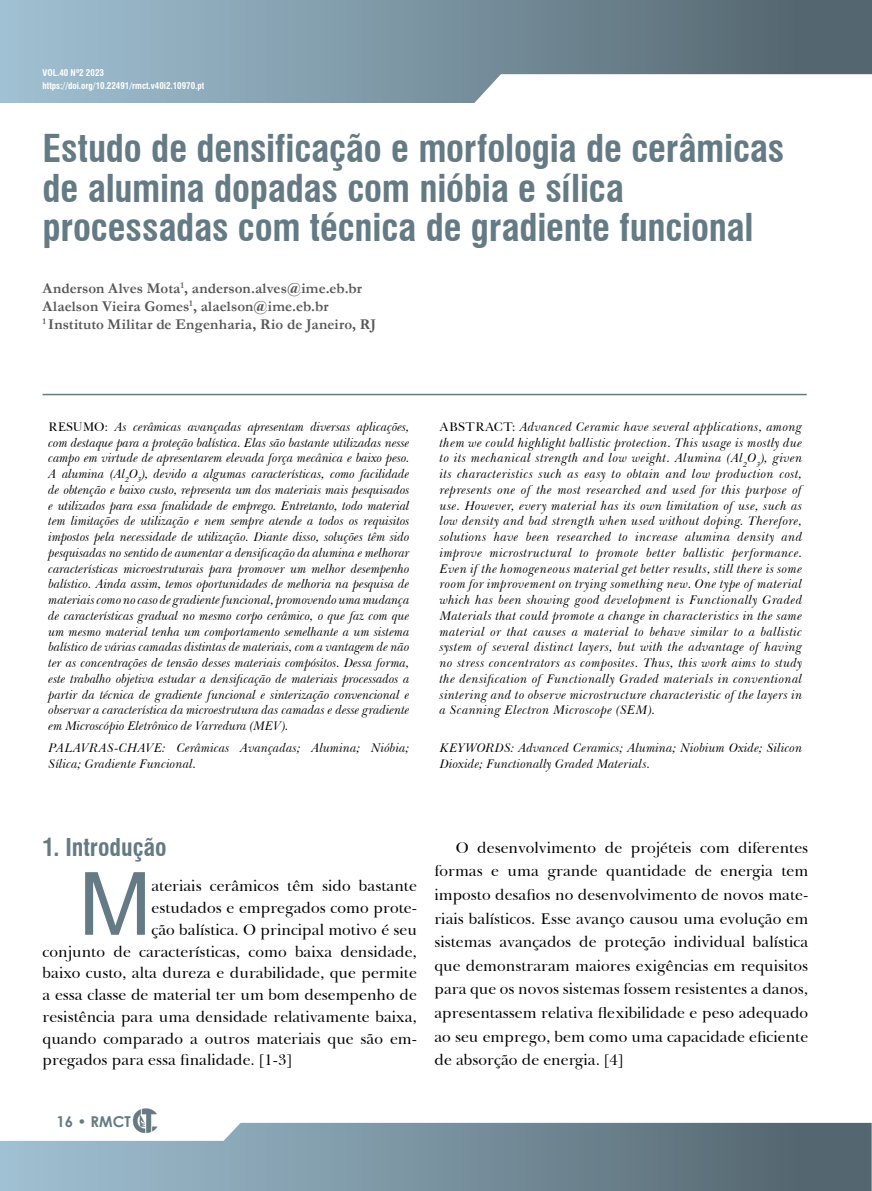
<style>
.page{position:relative;width:872px;height:1191px;background:#fff}
.page>*{position:absolute;margin:0;border:0;box-sizing:border-box;transform-origin:0 0}
.t1{font:87.45px "Arial";color:#647a84}
.t2{font:700 condensed 37.5px/39px "Swiss 721 BT";letter-spacing:-.005em;color:#647a84}
.t3{font:700 condensed 24px "Swiss 721 BT";letter-spacing:-.005em;color:#647a84}
.t4{font:15.75px/23.7px "Baskerville BT";color:#000;text-align:justify}
.t5{font:700 15px/18px "Garamond";letter-spacing:.005em;color:#575756}
.t6{font:700 15px "Century Gothic";color:#647a84}
.t7{font:italic 12.75px/15.8px "Baskerville BT";letter-spacing:.01em;color:#000;text-align:justify}
.t8{font:700 condensed 9px/12.8px "Swiss 721 BT";color:#fff}
.s1{font-style:normal}
</style>
<div class="page">
<div style="left:0;top:0;width:872px;height:102px;background:linear-gradient(to right,#a1c2d5,#506169)"></div>
<svg style="left:0;top:1122px;width:871px;height:69px;background:#778f9c"></svg>
<svg style="left:0;top:1122px;width:244px;height:18px"></svg>
<svg style="left:465px;top:74px;width:407px;height:29px"></svg>
<img style="left:132px;top:1108px;width:27px;height:25px">
<hr style="left:43px;top:394px;width:763px;height:1px;background:#647a84">
<p class="t8" style="left:43px;top:66px;width:163px">VOL.40 Nº2 2023 https://doi.org/10.22491/rmct.v40i2.10970.pt</p>
<h2 class="t2" style="left:43px;top:129px;width:743px">Estudo de densificação e morfologia de cerâmicas de alumina dopadas com nióbia e sílica processadas com técnica de gradiente funcional</h2>
<p class="t5" style="left:43px;top:280px;width:335px">Anderson Alves Mota<sup>1</sup>, anderson.alves@ime.eb.br<br>Alaelson Vieira Gomes<sup>1</sup>, alaelson@ime.eb.br<br><sup>1</sup> Instituto Militar de Engenharia, Rio de Janeiro, RJ</p>
<p class="t7" style="left:49px;top:418px;width:362px"><span class="s1">RESUMO:</span> As cerâmicas avançadas apresentam diversas aplicações, com destaque para a proteção balística. Elas são bastante utilizadas nesse campo em virtude de apresentarem elevada força mecânica e baixo peso.<br>A alumina (Al<sub>2</sub>O<sub>3</sub>), devido a algumas características, como facilidade de obtenção e baixo custo, representa um dos materiais mais pesquisados e utilizados para essa finalidade de emprego. Entretanto, todo material tem limitações de utilização e nem sempre atende a todos os requisitos impostos pela necessidade de utilização. Diante disso, soluções têm sido pesquisadas no sentido de aumentar a densificação da alumina e melhorar características microestruturais para promover um melhor desempenho balístico. Ainda assim, temos oportunidades de melhoria na pesquisa de materiais como no caso de gradiente funcional, promovendo uma mudança de características gradual no mesmo corpo cerâmico, o que faz com que um mesmo material tenha um comportamento semelhante a um sistema balístico de várias camadas distintas de materiais, com a vantagem de não ter as concentrações de tensão desses materiais compósitos. Dessa forma, este trabalho objetiva estudar a densificação de materiais processados a partir da técnica de gradiente funcional e sinterização convencional e observar a característica da microestrutura das camadas e desse gradiente em Microscópio Eletrônico de Varredura (MEV).</p>
<p class="t7" style="left:440px;top:418px;width:364px"><span class="s1">ABSTRACT:</span> Advanced Ceramic have several applications, among them we could highlight ballistic protection. This usage is mostly due to its mechanical strength and low weight. Alumina (Al<sub>2</sub>O<sub>3</sub>), given its characteristics such as easy to obtain and low production cost, represents one of the most researched and used for this purpose of use. However, every material has its own limitation of use, such as low density and bad strength when used without doping. Therefore, solutions have been researched to increase alumina density and improve microstructural to promote better ballistic performance.<br>Even if the homogeneous material get better results, still there is some room for improvement on trying something new. One type of material which has been showing good development is Functionally Graded Materials that could promote a change in characteristics in the same material or that causes a material to behave similar to a ballistic system of several distinct layers, but with the advantage of having no stress concentrators as composites. Thus, this work aims to study the densification of Functionally Graded materials in conventional sintering and to observe microstructure characteristic of the layers in a Scanning Electron Microscope (SEM).</p>
<p class="t7" style="left:49px;top:739px;width:362px">PALAVRAS-CHAVE: Cerâmicas Avançadas; Alumina; Nióbia;<br>Sílica; Gradiente Funcional.</p>
<p class="t7" style="left:440px;top:739px;width:364px">KEYWORDS: Advanced Ceramics; Alumina; Niobium Oxide; Silicon<br>Dioxide; Functionally Graded Materials.</p>
<h3 class="t3" style="left:43px;top:832px;width:125px">1. Introdução</h3>
<h1 class="t1" style="left:79px;top:843px;width:74px">M</h1>
<p class="t4" style="left:151px;top:873px;width:267px">ateriais cerâmicos têm sido bastante</p>
<p class="t4" style="left:151px;top:895px;width:267px">estudados e empregados como prote-</p>
<p class="t4" style="left:151px;top:917px;width:267px">ção balística. O principal motivo é seu</p>
<p class="t4" style="left:43px;top:939px;width:376px">conjunto de características, como baixa densidade,</p>
<p class="t4" style="left:43px;top:960px;width:376px">baixo custo, alta dureza e durabilidade, que permite</p>
<p class="t4" style="left:43px;top:982px;width:376px">a essa classe de material ter um bom desempenho de</p>
<p class="t4" style="left:43px;top:1004px;width:376px">resistência para uma densidade relativamente baixa,</p>
<p class="t4" style="left:43px;top:1026px;width:376px">quando comparado a outros materiais que são em-</p>
<p class="t4" style="left:43px;top:1047px;width:251px">pregados para essa finalidade. [1-3]</p>
<p class="t4" style="left:434px;top:835px;width:375px;text-indent:21px">O desenvolvimento de projéteis com diferentes formas e uma grande quantidade de energia tem imposto desafios no desenvolvimento de novos mate&shy;riais balísticos. Esse avanço causou uma evolução em sistemas avançados de proteção individual balística que demonstraram maiores exigências em requisitos para que os novos sistemas fossem resistentes a danos, apresentassem relativa flexibilidade e peso adequado ao seu emprego, bem como uma capacidade eficiente de absorção de energia. [4]</p>
<p class="t6" style="left:56px;top:1110px;width:76px">16 • RMCT</p>
</div>
